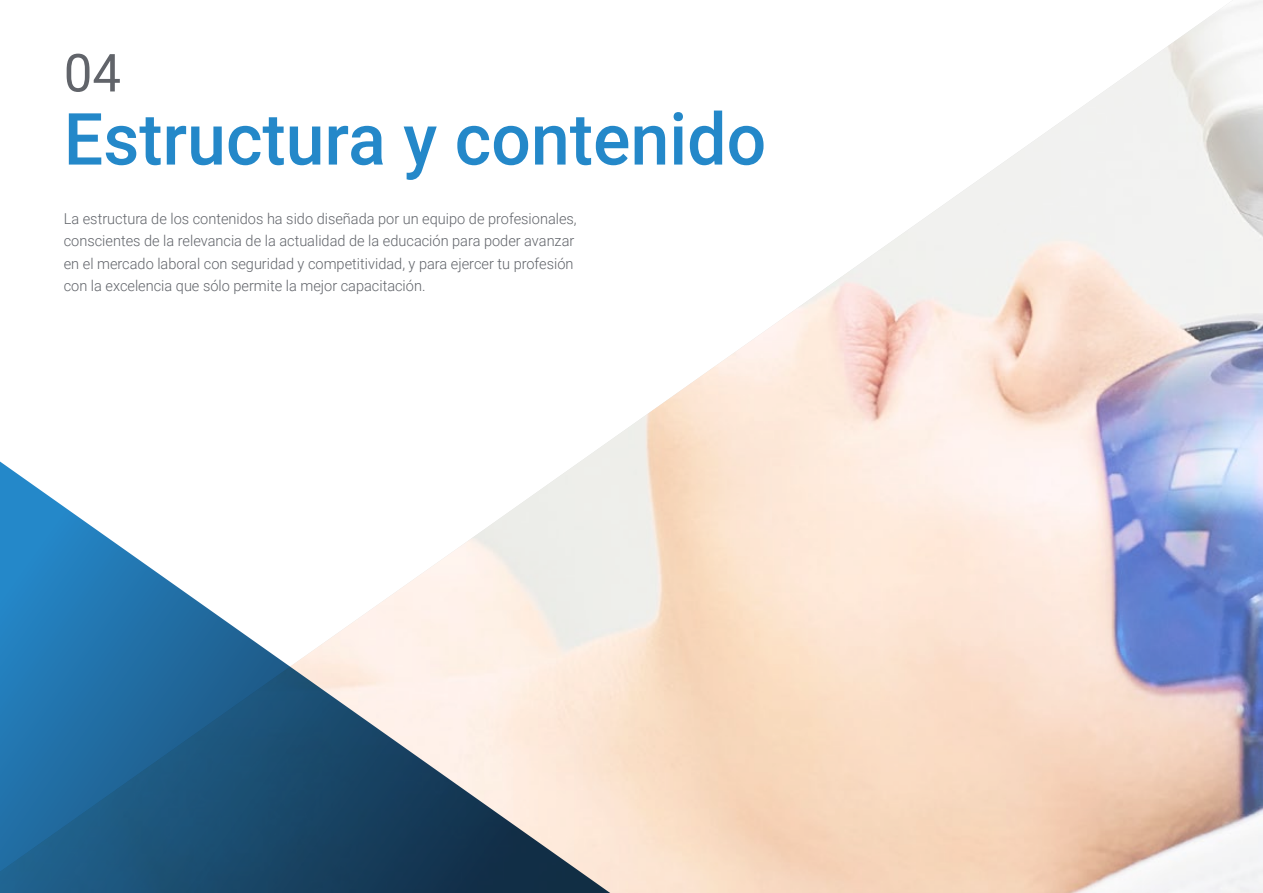
<style>
.page{position:relative;width:1263px;height:893px;background:#fff}
.page>*{position:absolute;margin:0;border:0;box-sizing:border-box;transform-origin:0 0}
.t1{font:500 72px "Roboto";color:#2488c9}
.t2{font:52.5px "Roboto";color:#61646a}
.t3{font:300 15px/22.5px "Roboto";color:#61646a}
</style>
<div class="page">
<img style="left:602px;top:0;width:661px;height:893px">
<svg style="left:0;top:446px;width:640px;height:447px"></svg>
<h2 class="t2" style="left:64px;top:36px;width:59px">04</h2>
<h1 class="t1" style="left:64px;top:89px;width:704px">Estructura y contenido</h1>
<p class="t3" style="left:64px;top:207px;width:514px">La estructura de los contenidos ha sido diseñada por un equipo de profesionales, conscientes de la relevancia de la actualidad de la educación para poder avanzar en el mercado laboral con seguridad y competitividad, y para ejercer tu profesión con la excelencia que sólo permite la mejor capacitación.</p>
</div>
